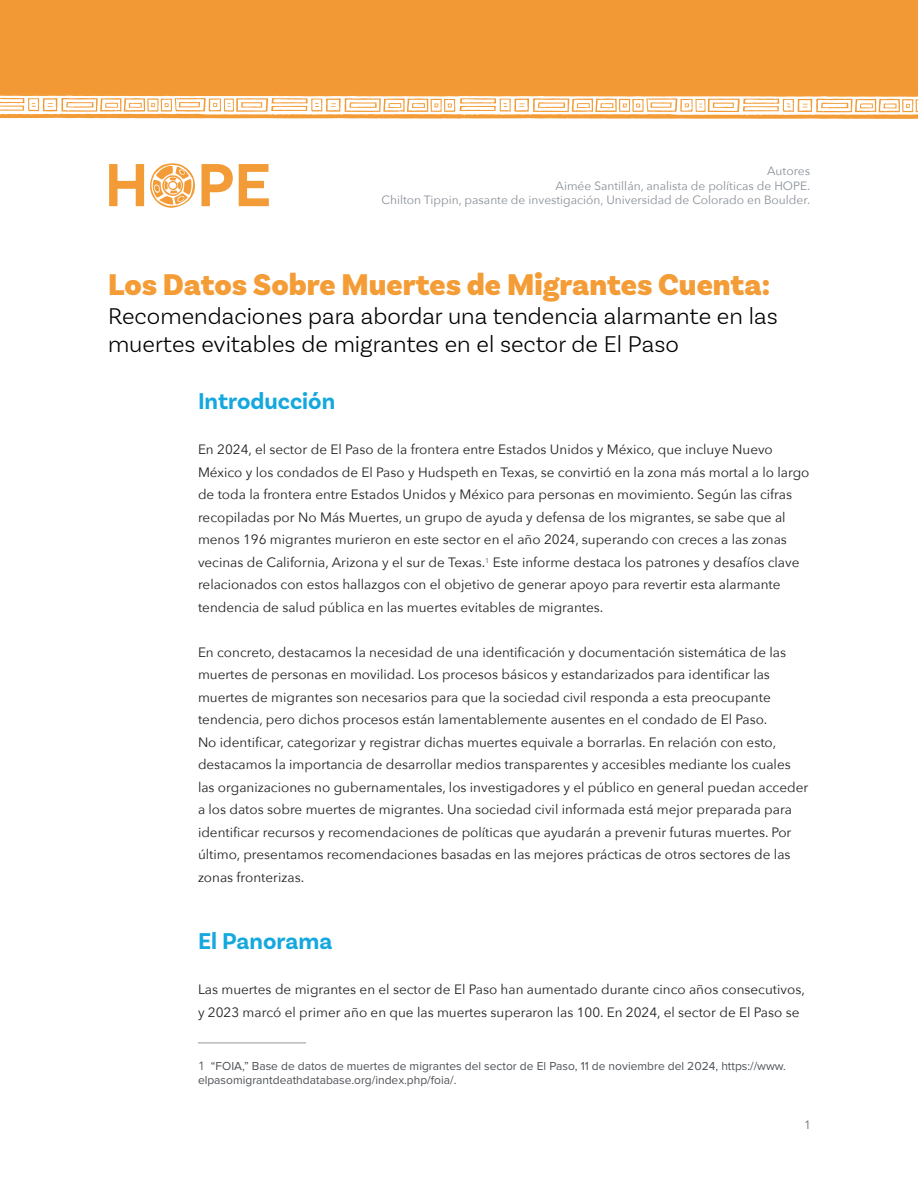
<style>
.page{position:relative;width:918px;height:1188px;background:#fff}
.page>*{position:absolute;margin:0;border:0;box-sizing:border-box;transform-origin:0 0}
.t1{font:900 31.5px "Basic Sans";color:#f49c36}
.t2{font:300 24px/28.8px "Basic Sans";color:#000}
.t3{font:700 24px "Basic Sans";color:#14a8de}
.t4{font:13.5px/22.5px "Avenir Next";color:#231f20}
.Footnotes{font:12px/14.4px "Proxima Nova";color:#4d5156}
.t5{font:12px "Avenir Next";color:#899097}
.t6{font:12px "Avenir Next";color:#6b6b6b}
.s1{font-family:"Avenir Next"}
</style>
<div class="page">
<svg style="left:0;top:93px;width:918px;height:26px"></svg>
<div style="left:0;top:0;width:918px;height:93px;background:#f29936"></div>
<hr style="left:198px;top:1043px;width:108px;height:1px;background:#939598">
<svg style="left:109px;top:163px;width:86px;height:45px"></svg>
<svg style="left:202px;top:164px;width:31px;height:42px"></svg>
<svg style="left:239px;top:164px;width:30px;height:42px"></svg>
<p class="t5" style="left:767px;top:161px;width:44px">Autores</p>
<p class="t5" style="left:556px;top:175px;width:256px">Aimée Santillán, analista de políticas de HOPE.</p>
<p class="t5" style="left:381px;top:190px;width:430px">Chilton Tippin, pasante de investigación, Universidad de Colorado en Boulder.</p>
<p class="t1" style="left:108px;top:265px;width:664px">Los Datos Sobre Muertes de Migrantes Cuenta:</p>
<p class="t2" style="left:108px;top:301px;width:671px">Recomendaciones para abordar una tendencia alarmante en las muertes evitables de migrantes en el sector de El Paso</p>
<p class="t3" style="left:198px;top:387px;width:139px">Introducción</p>
<p class="t4" style="left:198px;top:438px;width:613px">En 2024, el sector de El Paso de la frontera entre Estados Unidos y México, que incluye Nuevo México y los condados de El Paso y Hudspeth en Texas, se convirtió en la zona más mortal a lo largo de toda la frontera entre Estados Unidos y México para personas en movimiento. Según las cifras recopiladas por No Más Muertes, un grupo de ayuda y defensa de los migrantes, se sabe que al menos 196 migrantes murieron en este sector en el año 2024, superando con creces a las zonas vecinas de California, Arizona y el sur de Texas.<sup>1</sup> Este informe destaca los patrones y desafíos clave relacionados con estos hallazgos con el objetivo de generar apoyo para revertir esta alarmante tendencia de salud pública en las muertes evitables de migrantes.</p>
<p class="t4" style="left:198px;top:640px;width:612px">En concreto, destacamos la necesidad de una identificación y documentación sistemática de las muertes de personas en movilidad. Los procesos básicos y estandarizados para identificar las muertes de migrantes son necesarios para que la sociedad civil responda a esta preocupante tendencia, pero dichos procesos están lamentablemente ausentes en el condado de El Paso.<br>No identificar, categorizar y registrar dichas muertes equivale a borrarlas. En relación con esto, destacamos la importancia de desarrollar medios transparentes y accesibles mediante los cuales las organizaciones no gubernamentales, los investigadores y el público en general puedan acceder a los datos sobre muertes de migrantes. Una sociedad civil informada está mejor preparada para identificar recursos y recomendaciones de políticas que ayudarán a prevenir futuras muertes. Por último, presentamos recomendaciones basadas en las mejores prácticas de otros sectores de las zonas fronterizas.</p>
<p class="t3" style="left:198px;top:927px;width:136px">El Panorama</p>
<p class="t4" style="left:198px;top:978px;width:608px">Las muertes de migrantes en el sector de El Paso han aumentado durante cinco años consecutivos, y 2023 marcó el primer año en que las muertes superaron las 100. En 2024, el sector de El Paso se</p>
<p class="Footnotes" style="left:198px;top:1059px;width:589px"><span class="s1">1</span> “FOIA,” Base de datos de muertes de migrantes del sector de El Paso, 11 de noviembre del 2024, https://www. elpasomigrantdeathdatabase.org/index.php/foia/.</p>
<p class="t6" style="left:804px;top:1115px;width:8px">1</p>
</div>
